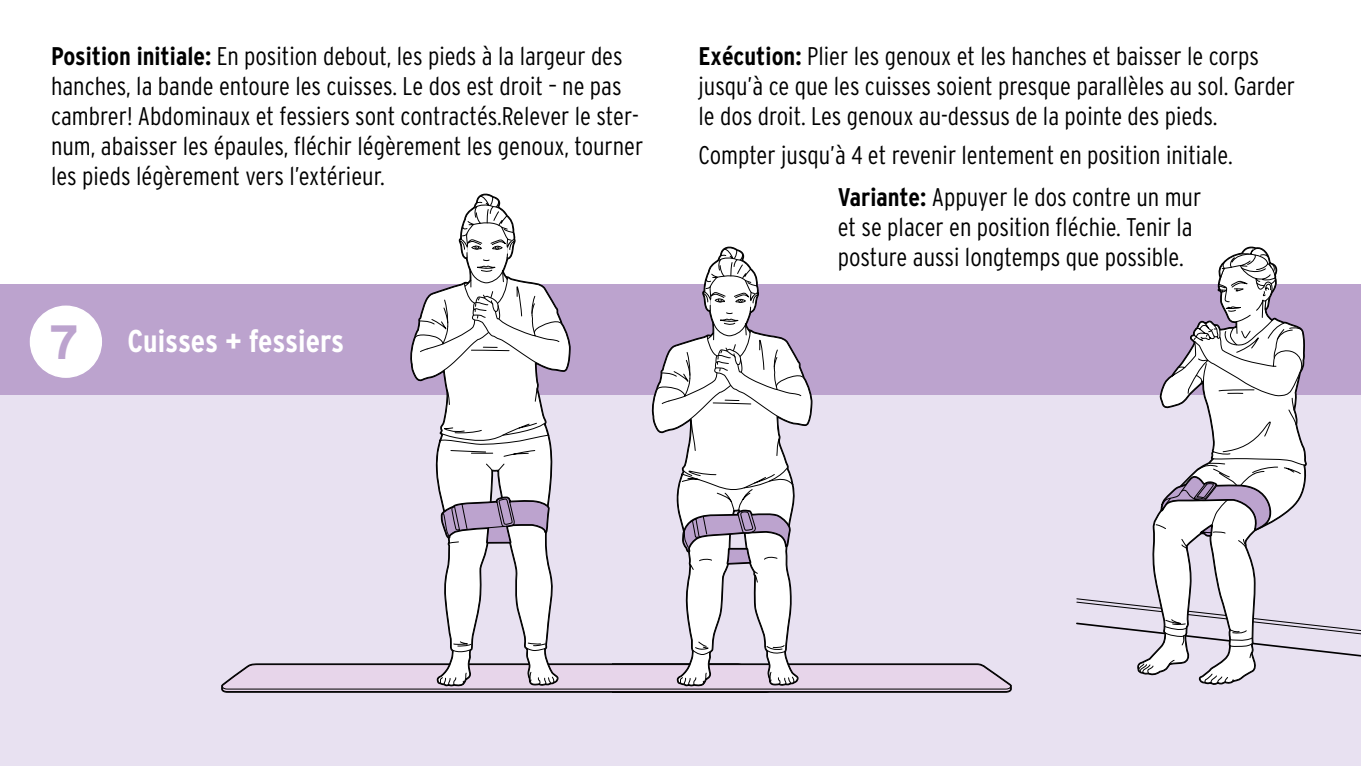
<style>
.page{position:relative;width:1361px;height:766px;background:#fff}
.page>*{position:absolute;margin:0;border:0;box-sizing:border-box;transform-origin:0 0}
.ID_M01_KREIS_SCHWARZ{font:700 48px "Interstate OT";color:#bca3ce}
.ID_ANREDE_GRUSS{font:700 condensed 31.5px "Interstate OT";letter-spacing:-.005em;color:#fff}
.ID_FLIESSTEXT{font:300 condensed 25.5px/30px "Interstate OT";color:#000}
.s1{font-weight:700}
</style>
<div class="page">
<div style="left:0;top:395px;width:1361px;height:370px;background:#e8e1f1"></div>
<div style="left:0;top:284px;width:1361px;height:111px;background:#bca3ce"></div>
<svg style="left:1076px;top:246px;width:285px;height:438px"></svg>
<div style="left:31px;top:306px;width:70px;height:71px;background:#fff;border-radius:50%"></div>
<div style="left:30px;top:305px;width:72px;height:73px;border:2px solid #fff;border-radius:50%"></div>
<svg style="left:221px;top:193px;width:791px;height:499px"></svg>
<p class="ID_FLIESSTEXT" style="left:51px;top:41px;width:594px"><span class="s1">Position initiale:</span> En position debout, les pieds à la largeur des hanches, la bande entoure les cuisses. Le dos est droit – ne pas cambrer! Abdominaux et fessiers sont contractés.Relever le ster&shy;num, abaisser les épaules, fléchir légèrement les genoux, tourner les pieds légèrement vers l’extérieur.</p>
<p class="ID_FLIESSTEXT" style="left:698px;top:41px;width:598px"><span class="s1">Exécution:</span> Plier les genoux et les hanches et baisser le corps jusqu’à ce que les cuisses soient presque parallèles au sol. Garder le dos droit. Les genoux au-dessus de la pointe des pieds.</p>
<p class="ID_FLIESSTEXT" style="left:698px;top:139px;width:536px">Compter jusqu’à 4 et revenir lentement en position initiale.</p>
<p class="ID_FLIESSTEXT" style="left:838px;top:182px;width:365px"><span class="s1">Variante:</span> Appuyer le dos contre un mur et se placer en position fléchie. Tenir la posture aussi longtemps que possible.</p>
<p class="ID_M01_KREIS_SCHWARZ" style="left:49px;top:312px;width:32px">7</p>
<p class="ID_ANREDE_GRUSS" style="left:128px;top:321px;width:218px">Cuisses + fessiers</p>
</div>
